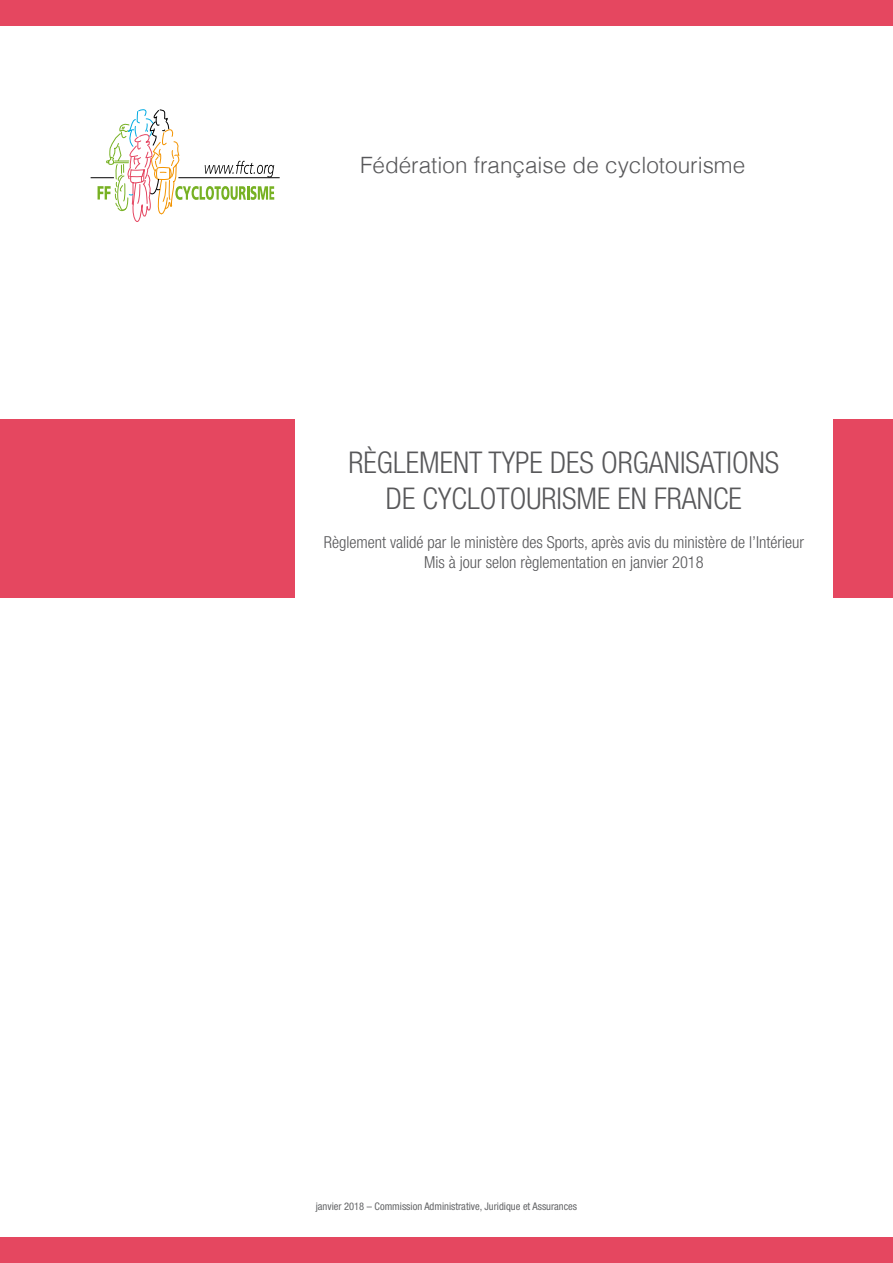
<style>
.page{position:relative;width:893px;height:1263px;background:#fff}
.page>*{position:absolute;margin:0;border:0;box-sizing:border-box;transform-origin:0 0}
.t1{font:300 condensed 30px/36px "Helvetica Neue";color:#58585a;text-align:center}
.t2{font:300 22.5px "Helvetica";color:#58585a}
.t3{font:300 condensed 16.5px/19.8px "Helvetica Neue";color:#58585a;text-align:center}
.t4{font:condensed 10.5px "Helvetica Neue";color:#646567}
</style>
<div class="page">
<div style="left:0;top:419px;width:294px;height:178px;background:#e54760"></div>
<div style="left:833px;top:419px;width:60px;height:178px;background:#e54760"></div>
<hr style="left:178px;top:177px;width:102px;height:1px;background:#000">
<svg style="left:91px;top:109px;width:183px;height:113px"></svg>
<div style="left:0;top:1237px;width:893px;height:26px;background:#e54760"></div>
<div style="left:0;top:0;width:893px;height:26px;background:#e54760"></div>
<h2 class="t2" style="left:360px;top:147px;width:387px">Fédération française de cyclotourisme</h2>
<h1 class="t1" style="left:349px;top:444px;width:432px">RÈGLEMENT TYPE DES ORGANISATIONS<br>DE CYCLOTOURISME EN FRANCE</h1>
<p class="t3" style="left:324px;top:532px;width:482px">Règlement validé par le ministère des Sports, après avis du ministère de l’Intérieur<br>Mis à jour selon règlementation en janvier 2018</p>
<p class="t4" style="left:316px;top:1200px;width:263px">janvier 2018 – Commission Administrative, Juridique et Assurances</p>
</div>
